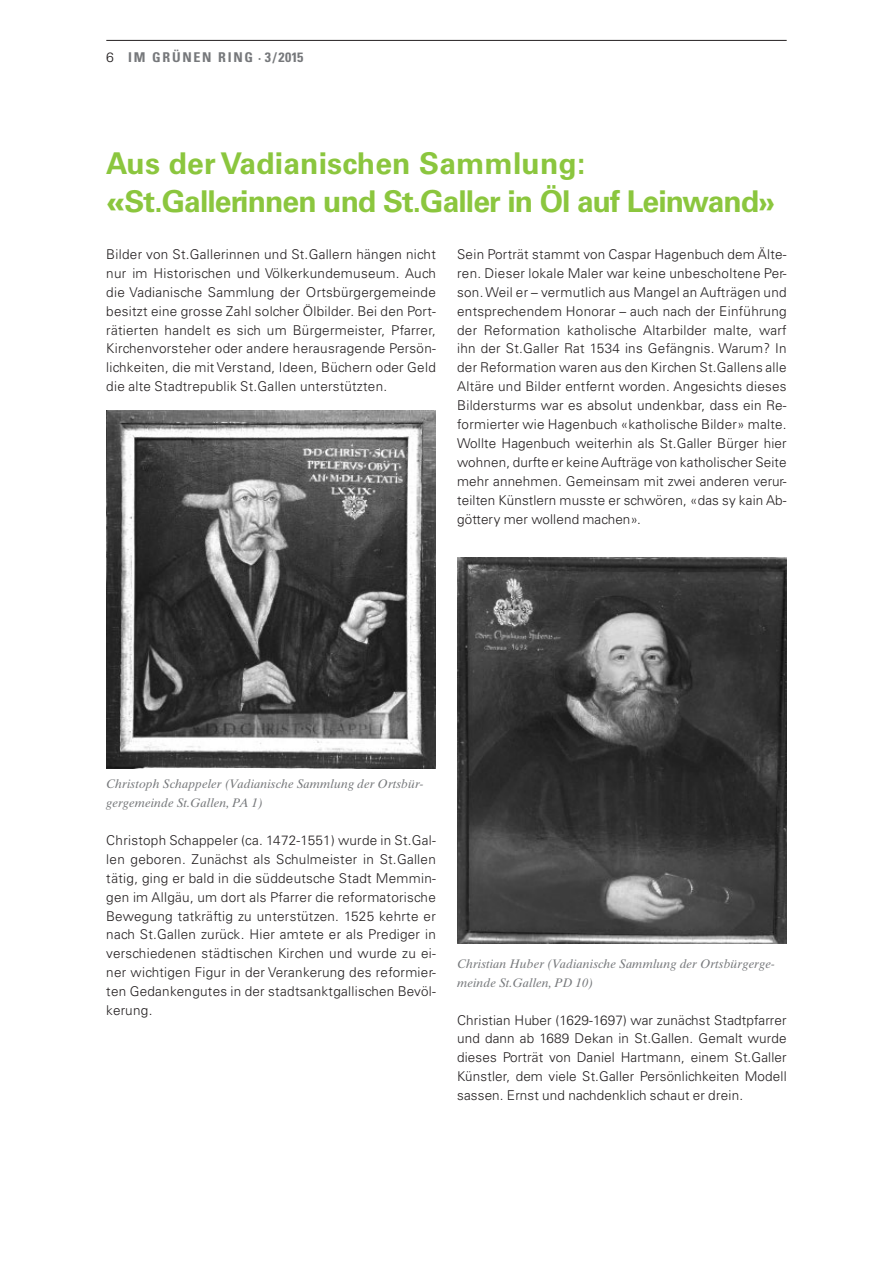
<style>
.page{position:relative;width:893px;height:1263px;background:#fff}
.page>*{position:absolute;margin:0;border:0;box-sizing:border-box;transform-origin:0 0}
.ArtikelTitel_PANTONE{font:700 30px "Univers CE";letter-spacing:-.03em;color:#8bc63e}
.ArtikelTitel_PANTONE-2{font:700 30px "Univers CE";letter-spacing:.005em;color:#8bc63e}
.Lauftext{font:300 13.5px/18.9px "Univers CE";letter-spacing:.01em;color:#231f20;text-align:justify}
.t1{font:700 condensed 13.5px "Univers LT";letter-spacing:.125em;color:#76787b;scale:1.04 1}
.Legende_Bild{font:italic 12.3px/18.8px "Times Ten";letter-spacing:.005em;color:#76787b}
.s1{font-family:"Univers CE";font-weight:300;font-stretch:normal;color:#231f20}
.s2{font-family:"Linotype Univers Basic";font-weight:900}
</style>
<div class="page">
<hr style="left:106px;top:40px;width:681px;height:1px;background:#231f20">
<img style="left:106px;top:411px;width:330px;height:357px">
<img style="left:457px;top:558px;width:330px;height:386px">
<p class="t1" style="left:106px;top:49px;width:191px"><span class="s1">6</span> IM GRÜNEN RING · 3/2015</p>
<p class="ArtikelTitel_PANTONE-2" style="left:106px;top:146px;width:481px">Aus der Vadianischen Sammlung:</p>
<p class="ArtikelTitel_PANTONE" style="left:106px;top:183px;width:670px"><span class="s2">«</span>St.Gallerinnen und St.Galler in Öl auf Leinwand»</p>
<p class="Lauftext" style="left:457px;top:245px;width:331px">Sein Porträt stammt von Caspar Hagenbuch dem Älte&shy;ren. Dieser lokale Maler war keine unbescholtene Per&shy;son. Weil er – vermutlich aus Mangel an Aufträgen und entsprechendem Honorar – auch nach der Einführung der Reformation katholische Altarbilder malte, warf ihn der St.Galler Rat 1534 ins Gefängnis. Warum? In der Reformation waren aus den Kirchen St.Gallens alle Altäre und Bilder entfernt worden. Angesichts dieses Bildersturms war es absolut undenkbar, dass ein Re&shy;formierter wie Hagenbuch «katholische Bilder» malte.<br>Wollte Hagenbuch weiterhin als St.Galler Bürger hier wohnen, durfte er keine Aufträge von katholischer Seite mehr annehmen. Gemeinsam mit zwei anderen verur&shy;teilten Künstlern musste er schwören, «das sy kain Ab&shy;göttery mer wollend machen».</p>
<p class="Lauftext" style="left:106px;top:245px;width:331px">Bilder von St.Gallerinnen und St.Gallern hängen nicht nur im Historischen und Völkerkundemuseum. Auch die Vadianische Sammlung der Ortsbürgergemeinde besitzt eine grosse Zahl solcher Ölbilder. Bei den Port&shy;rätierten handelt es sich um Bürgermeister, Pfarrer, Kirchenvorsteher oder andere herausragende Persön&shy;lichkeiten, die mit Verstand, Ideen, Büchern oder Geld die alte Stadtrepublik St.Gallen unterstützten.</p>
<p class="Legende_Bild" style="left:106px;top:774px;width:319px">Christoph Schappeler (Vadianische Sammlung der Ortsbür&shy;gergemeinde St.Gallen, PA 1)</p>
<p class="Lauftext" style="left:106px;top:831px;width:331px">Christoph Schappeler (ca. 1472-1551) wurde in St.Gal&shy;len geboren. Zunächst als Schulmeister in St.Gallen tätig, ging er bald in die süddeutsche Stadt Memmin&shy;gen im Allgäu, um dort als Pfarrer die reformatorische Bewegung tatkräftig zu unterstützen. 1525 kehrte er nach St.Gallen zurück. Hier amtete er als Prediger in verschiedenen städtischen Kirchen und wurde zu ei&shy;ner wichtigen Figur in der Verankerung des reformier&shy;ten Gedankengutes in der stadtsanktgallischen Bevöl&shy;kerung.</p>
<p class="Legende_Bild" style="left:457px;top:954px;width:319px">Christian Huber (Vadianische Sammlung der Ortsbürgerge&shy;meinde St.Gallen, PD 10)</p>
<p class="Lauftext" style="left:457px;top:1010px;width:331px">Christian Huber (1629-1697) war zunächst Stadtpfarrer und dann ab 1689 Dekan in St.Gallen. Gemalt wurde dieses Porträt von Daniel Hartmann, einem St.Galler Künstler, dem viele St.Galler Persönlichkeiten Modell sassen. Ernst und nachdenklich schaut er drein.</p>
</div>
